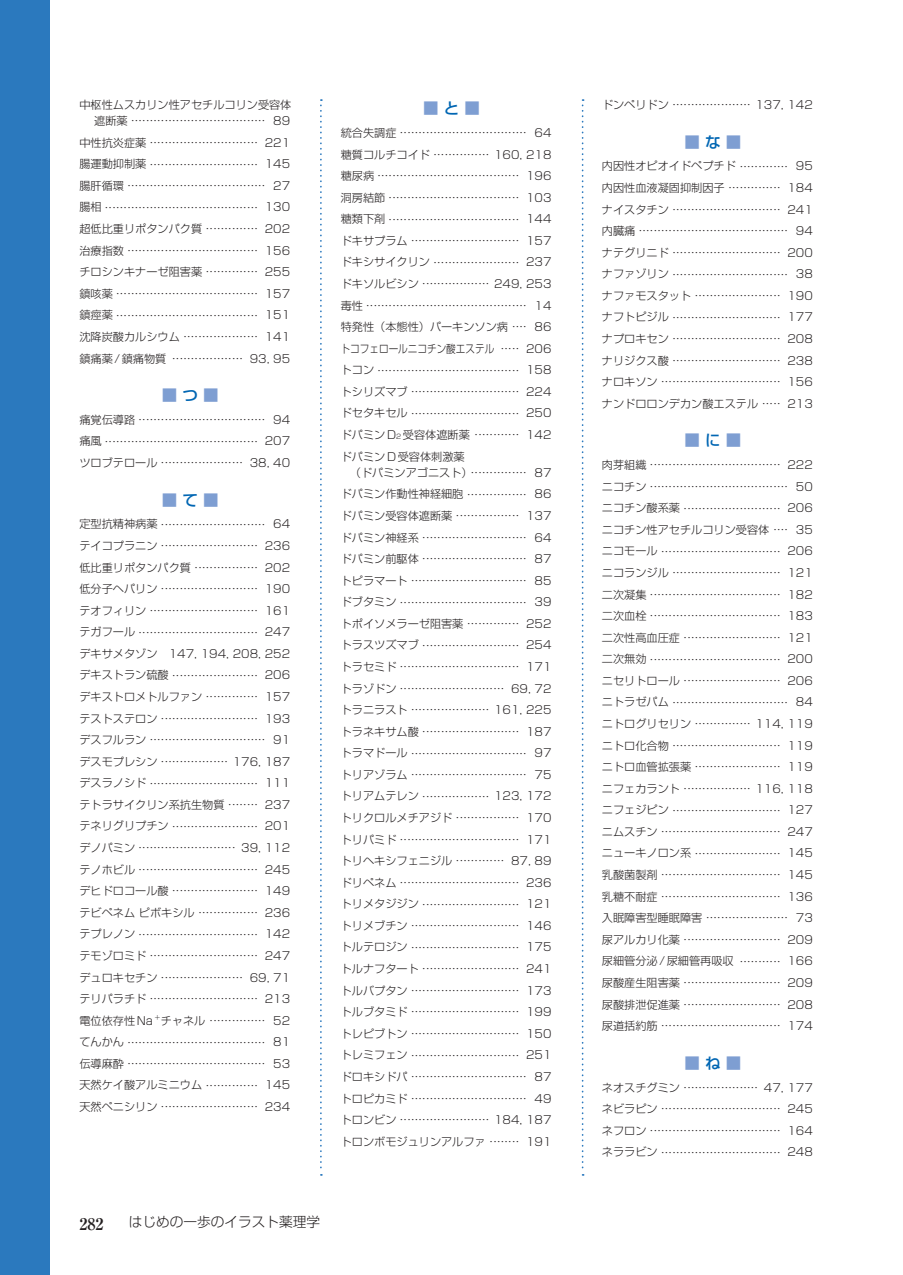
<style>
.page{position:relative;width:903px;height:1275px;background:#fff}
.page>*{position:absolute;margin:0;border:0;box-sizing:border-box;transform-origin:0 0}
.t1{font:700 16.1px "Ryumin Pro";color:#231f20}
.t2{font:500 15.58px "Shin Go Pro";color:#7e9ed2}
.t3{font:300 13.65px "Shin Go Pro";color:#231f20}
.t4{font:11.2px/21.5px "Ryumin Pro";color:#231f20;text-align:justify}
.t5{font:300 11.2px/21.5px "Shin Go Pro";color:#231f20}
.s1{font-family:"Shin Go Pro";font-weight:300}
.s2{color:#0166b3}
.s3{font-family:"Shin Go Pro";font-weight:300;font-size:6.65px}
.s4{font-size:6.65px}
</style>
<div class="page">
<div style="left:0;top:0;width:50px;height:1275px;background:#2b79be"></div>
<svg style="left:320px;top:99px;width:2px;height:1077px"></svg>
<svg style="left:582px;top:99px;width:2px;height:1077px"></svg>
<p class="t5" style="left:79px;top:93px;width:214px">中枢性ムスカリン性アセチルコリン受容体</p>
<p class="t4" style="left:79px;top:106px;width:212px;text-indent:15px"><span class="s1">遮断薬</span> ..................................... <span class="s1">89中性抗炎症薬</span> .............................. <span class="s1">221腸運動抑制薬</span> .............................. <span class="s1">145腸肝循環</span> ...................................... <span class="s1">27腸相</span> .......................................... <span class="s1">130超低比重リポタンパク質</span> ............... <span class="s1">202治療指数</span> .................................... <span class="s1">156チロシンキナーゼ阻害薬</span> ............... <span class="s1">255鎮咳薬</span> ....................................... <span class="s1">157鎮痙薬</span> ....................................... <span class="s1">151沈降炭酸カルシウム</span> ..................... <span class="s1">141鎮痛薬/鎮痛物質</span> .................... <span class="s1">93, 95</span></p>
<h2 class="t2" style="left:162px;top:382px;width:58px">■ <span class="s2">つ</span> ■</h2>
<p class="t4" style="left:79px;top:404px;width:212px"><span class="s1">痛覚伝導路</span> ................................... <span class="s1">94痛風</span> .......................................... <span class="s1">207ツロブテロール</span> ....................... <span class="s1">38, 40</span></p>
<h2 class="t2" style="left:162px;top:487px;width:58px">■ <span class="s2">て</span> ■</h2>
<p class="t4" style="left:79px;top:509px;width:212px"><span class="s1">定型抗精神病薬</span> ............................. <span class="s1">64テイコプラニン</span> ........................... <span class="s1">236低比重リポタンパク質</span> .................. <span class="s1">202低分子ヘパリン</span> ........................... <span class="s1">190テオフィリン</span> .............................. <span class="s1">161テガフール</span> ................................. <span class="s1">247</span></p>
<p class="t5" style="left:79px;top:641px;width:212px">デキサメタゾン 147, 194, 208, 252</p>
<p class="t4" style="left:79px;top:660px;width:212px"><span class="s1">デキストラン硫酸</span> ........................ <span class="s1">206デキストロメトルファン</span> ............... <span class="s1">157テストステロン</span> ........................... <span class="s1">193デスフルラン</span> ................................ <span class="s1">91デスモプレシン</span> ................... <span class="s1">176, 187デスラノシド</span> .............................. <span class="s1">111</span></p>
<p class="t5" style="left:79px;top:792px;width:212px">テトラサイクリン系抗生物質 <sup>.........</sup> 237</p>
<p class="t4" style="left:79px;top:811px;width:212px"><span class="s1">テネリグリプチン</span> ........................ <span class="s1">201デノパミン</span> ........................... <span class="s1">39, 112テノホビル</span> ................................. <span class="s1">245デヒドロコール酸</span> ........................ <span class="s1">149テビペネム ピボキシル</span> ................. <span class="s1">236テプレノン</span> ................................. <span class="s1">142テモゾロミド</span> .............................. <span class="s1">247デュロキセチン</span> ....................... <span class="s1">69, 71テリパラチド</span> .............................. <span class="s1">213電位依存性Na</span><span class="s3">＋</span><span class="s1">チャネル</span> ................ <span class="s1">52てんかん</span> ...................................... <span class="s1">81伝導麻酔</span> ...................................... <span class="s1">53天然ケイ酸アルミニウム</span> ............... <span class="s1">145天然ペニシリン</span> ........................... <span class="s1">234</span></p>
<h2 class="t2" style="left:423px;top:95px;width:58px">■ <span class="s2">と</span> ■</h2>
<p class="t4" style="left:341px;top:118px;width:212px"><span class="s1">統合失調症</span> ................................... <span class="s1">64糖質コルチコイド</span> ................ <span class="s1">160, 218糖尿病</span> ....................................... <span class="s1">196洞房結節</span> .................................... <span class="s1">103糖類下剤</span> .................................... <span class="s1">144ドキサプラム</span> .............................. <span class="s1">157ドキシサイクリン</span> ........................ <span class="s1">237ドキソルビシン</span> ................... <span class="s1">249, 253毒性</span> ............................................ <span class="s1">14</span></p>
<p class="t5" style="left:341px;top:315px;width:212px">特発性（本態性）パーキンソン病 <sup>.....</sup> 86トコフェロールニコチン酸エステル <sup>......</sup> 206</p>
<p class="t4" style="left:341px;top:355px;width:212px"><span class="s1">トコン</span> ....................................... <span class="s1">158トシリズマブ</span> .............................. <span class="s1">224ドセタキセル</span> .............................. <span class="s1">250</span></p>
<p class="t5" style="left:341px;top:423px;width:212px">ドパミンD<span class="s4">2</span>受容体遮断薬 <sup>.............</sup> 142ドパミンD受容体刺激薬</p>
<p class="t4" style="left:341px;top:457px;width:212px;text-indent:9px"><span class="s1">（ドパミンアゴニスト）</span>................ <span class="s1">87ドパミン作動性神経細胞</span> ................. <span class="s1">86ドパミン受容体遮断薬</span> .................. <span class="s1">137ドパミン神経系</span> ............................. <span class="s1">64ドパミン前駆体</span> ............................. <span class="s1">87トピラマート</span> ................................ <span class="s1">85ドブタミン</span> ................................... <span class="s1">39トポイソメラーゼ阻害薬</span> ............... <span class="s1">252トラスツズマブ</span> ........................... <span class="s1">254トラセミド</span> ................................. <span class="s1">171トラゾドン</span> ............................. <span class="s1">69, 72トラニラスト</span> ...................... <span class="s1">161, 225トラネキサム酸</span> ........................... <span class="s1">187トラマドール</span> ................................ <span class="s1">97トリアゾラム</span> ................................ <span class="s1">75トリアムテレン</span> ................... <span class="s1">123, 172トリクロルメチアジド</span> .................. <span class="s1">170トリパミド</span> ................................. <span class="s1">171</span></p>
<p class="t5" style="left:341px;top:849px;width:212px">トリヘキシフェニジル <sup>..............</sup> 87, 89</p>
<p class="t4" style="left:341px;top:867px;width:212px"><span class="s1">ドリペネム</span> ................................. <span class="s1">236トリメタジジン</span> ........................... <span class="s1">121トリメブチン</span> .............................. <span class="s1">146トルテロジン</span> .............................. <span class="s1">175トルナフタート</span> ........................... <span class="s1">241トルバプタン</span> .............................. <span class="s1">173トルブタミド</span> .............................. <span class="s1">199トレピブトン</span> .............................. <span class="s1">150トレミフェン</span> .............................. <span class="s1">251ドロキシドパ</span> ................................ <span class="s1">87トロピカミド</span> ................................ <span class="s1">49トロンビン</span> ......................... <span class="s1">184, 187</span></p>
<p class="t5" style="left:341px;top:1129px;width:212px">トロンボモジュリンアルファ <sup>.........</sup> 191</p>
<h1 class="t1" style="left:79px;top:1211px;width:26px">282</h1>
<p class="t3" style="left:129px;top:1211px;width:192px">はじめの一歩のイラスト薬理学</p>
<p class="t4" style="left:602px;top:89px;width:212px"><span class="s1">ドンペリドン</span> ...................... <span class="s1">137, 142</span></p>
<h2 class="t2" style="left:684px;top:129px;width:58px">■ <span class="s2">な</span> ■</h2>
<p class="t5" style="left:602px;top:154px;width:212px">内因性オピオイドペプチド <sup>..............</sup> 95</p>
<p class="t4" style="left:602px;top:173px;width:212px"><span class="s1">内因性血液凝固抑制因子</span> ............... <span class="s1">184ナイスタチン</span> .............................. <span class="s1">241内臓痛</span> ......................................... <span class="s1">94ナテグリニド</span> .............................. <span class="s1">200ナファゾリン</span> ................................ <span class="s1">38ナファモスタット</span> ........................ <span class="s1">190ナフトピジル</span> .............................. <span class="s1">177ナプロキセン</span> .............................. <span class="s1">208ナリジクス酸</span> .............................. <span class="s1">238ナロキソン</span> ................................. <span class="s1">156</span></p>
<p class="t5" style="left:602px;top:391px;width:212px">ナンドロロンデカン酸エステル <sup>......</sup> 213</p>
<h2 class="t2" style="left:684px;top:428px;width:58px">■ <span class="s2">に</span> ■</h2>
<p class="t4" style="left:602px;top:450px;width:212px"><span class="s1">肉芽組織</span> .................................... <span class="s1">222ニコチン</span> ...................................... <span class="s1">50ニコチン酸系薬</span> ........................... <span class="s1">206</span></p>
<p class="t5" style="left:602px;top:517px;width:212px">ニコチン性アセチルコリン受容体 <sup>.....</sup> 35</p>
<p class="t4" style="left:602px;top:536px;width:212px"><span class="s1">ニコモール</span> ................................. <span class="s1">206ニコランジル</span> .............................. <span class="s1">121二次凝集</span> .................................... <span class="s1">182二次血栓</span> .................................... <span class="s1">183二次性高血圧症</span> ........................... <span class="s1">121二次無効</span> .................................... <span class="s1">200ニセリトロール</span> ........................... <span class="s1">206ニトラゼパム</span> ................................ <span class="s1">84ニトログリセリン</span> ................ <span class="s1">114, 119ニトロ化合物</span> .............................. <span class="s1">119ニトロ血管拡張薬</span> ........................ <span class="s1">119ニフェカラント</span> ................... <span class="s1">116, 118ニフェジピン</span> .............................. <span class="s1">127ニムスチン</span> ................................. <span class="s1">247ニューキノロン系</span> ........................ <span class="s1">145乳酸菌製剤</span> ................................. <span class="s1">145乳糖不耐症</span> ................................. <span class="s1">136入眠障害型睡眠障害</span> ....................... <span class="s1">73尿アルカリ化薬</span> ........................... <span class="s1">209</span></p>
<p class="t5" style="left:602px;top:949px;width:212px">尿細管分泌/尿細管再吸収 <sup>............</sup> 166</p>
<p class="t4" style="left:602px;top:968px;width:212px"><span class="s1">尿酸産生阻害薬</span> ........................... <span class="s1">209尿酸排泄促進薬</span> ........................... <span class="s1">208尿道括約筋</span> ................................. <span class="s1">174</span></p>
<h2 class="t2" style="left:684px;top:1050px;width:58px">■ <span class="s2">ね</span> ■</h2>
<p class="t4" style="left:602px;top:1072px;width:212px"><span class="s1">ネオスチグミン</span> ..................... <span class="s1">47, 177ネビラピン</span> ................................. <span class="s1">245ネフロン</span> .................................... <span class="s1">164ネララビン</span> ................................. <span class="s1">248</span></p>
</div>
